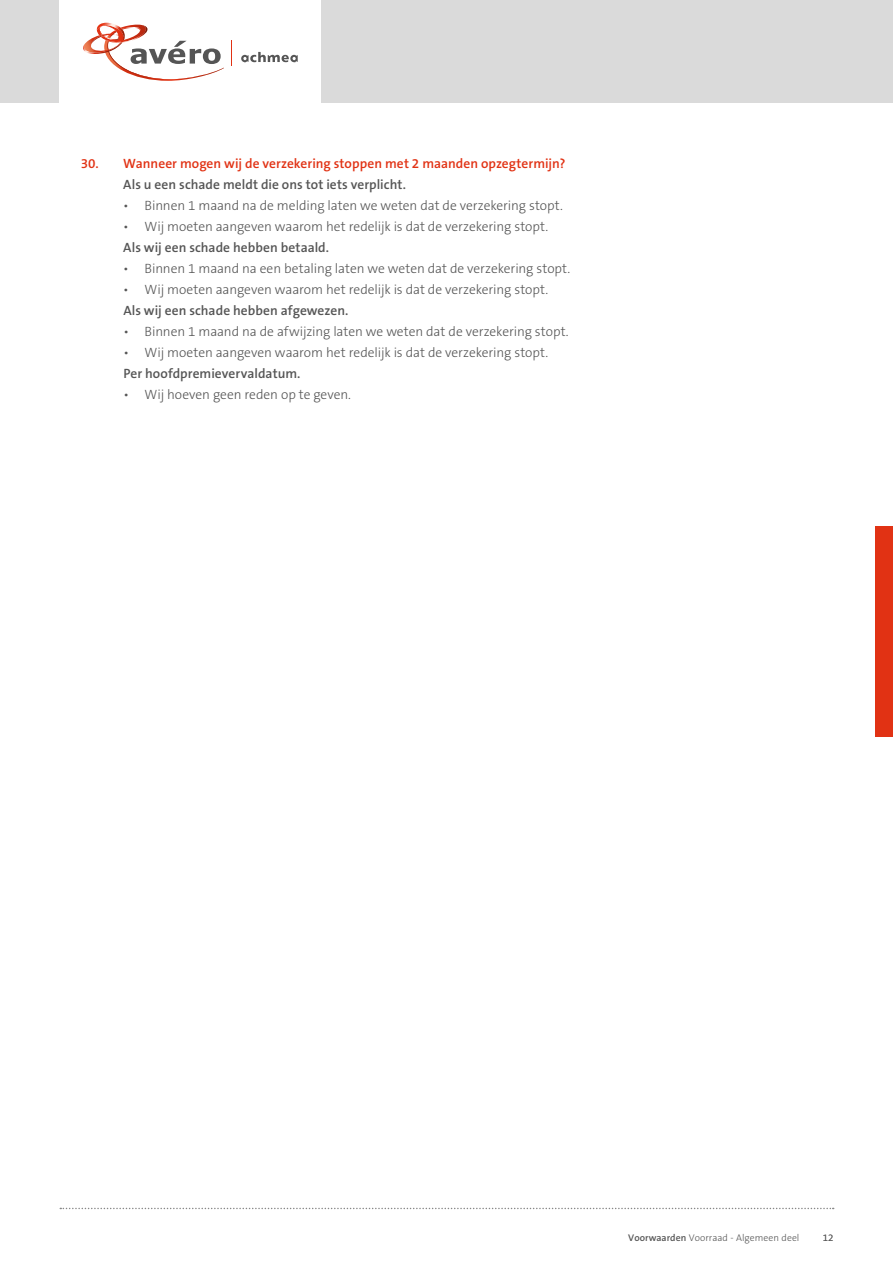
<style>
.page{position:relative;width:893px;height:1263px;background:#fff}
.page>*{position:absolute;margin:0;border:0;box-sizing:border-box;transform-origin:0 0}
.t1{font:300 13.5px "The Sans B3";letter-spacing:-.01em;color:#555}
.t2{font:600 13.5px "The Sans B6";letter-spacing:.005em;color:#555}
.t3{font:600 13.5px "The Sans B6";letter-spacing:.005em;color:#e13214}
.t4{font:300 9.75px "The Sans B3";letter-spacing:.005em;color:#555}
.s1{font-family:"The Sans B6";font-weight:600}
</style>
<div class="page">
<div style="left:0;top:0;width:893px;height:103px;background:#dadada"></div>
<div style="left:60px;top:0;width:261px;height:103px;background:#fff"></div>
<svg style="left:241px;top:52px;width:57px;height:10px"></svg>
<svg style="left:83px;top:22px;width:141px;height:59px"></svg>
<svg style="left:231px;top:41px;width:1px;height:25px"></svg>
<svg style="left:60px;top:1208px;width:774px;height:1px"></svg>
<div style="left:876px;top:526px;width:17px;height:211px;background:#e13214"></div>
<p class="t3" style="left:81px;top:156px;width:486px">30. Wanneer mogen wij de verzekering stoppen met 2 maanden opzegtermijn?</p>
<p class="t2" style="left:123px;top:177px;width:284px">Als u een schade meldt die ons tot iets verplicht.</p>
<p class="t1" style="left:123px;top:199px;width:441px">• Binnen 1 maand na de melding laten we weten dat de verzekering stopt.</p>
<p class="t1" style="left:123px;top:220px;width:426px">• Wij moeten aangeven waarom het redelijk is dat de verzekering stopt.</p>
<p class="t2" style="left:123px;top:240px;width:207px">Als wij een schade hebben betaald.</p>
<p class="t1" style="left:123px;top:262px;width:448px">• Binnen 1 maand na een betaling laten we weten dat de verzekering stopt.</p>
<p class="t1" style="left:123px;top:283px;width:426px">• Wij moeten aangeven waarom het redelijk is dat de verzekering stopt.</p>
<p class="t2" style="left:123px;top:303px;width:227px">Als wij een schade hebben afgewezen.</p>
<p class="t1" style="left:123px;top:325px;width:447px">• Binnen 1 maand na de afwijzing laten we weten dat de verzekering stopt.</p>
<p class="t1" style="left:123px;top:346px;width:426px">• Wij moeten aangeven waarom het redelijk is dat de verzekering stopt.</p>
<p class="t2" style="left:123px;top:366px;width:179px">Per hoofdpremievervaldatum.</p>
<p class="t1" style="left:123px;top:388px;width:229px">• Wij hoeven geen reden op te geven.</p>
<p class="t4" style="left:628px;top:1233px;width:173px"><span class="s1">Voorwaarden</span> Voorraad - Algemeen deel</p>
<p class="t4" style="left:823px;top:1233px;width:12px">12</p>
</div>
